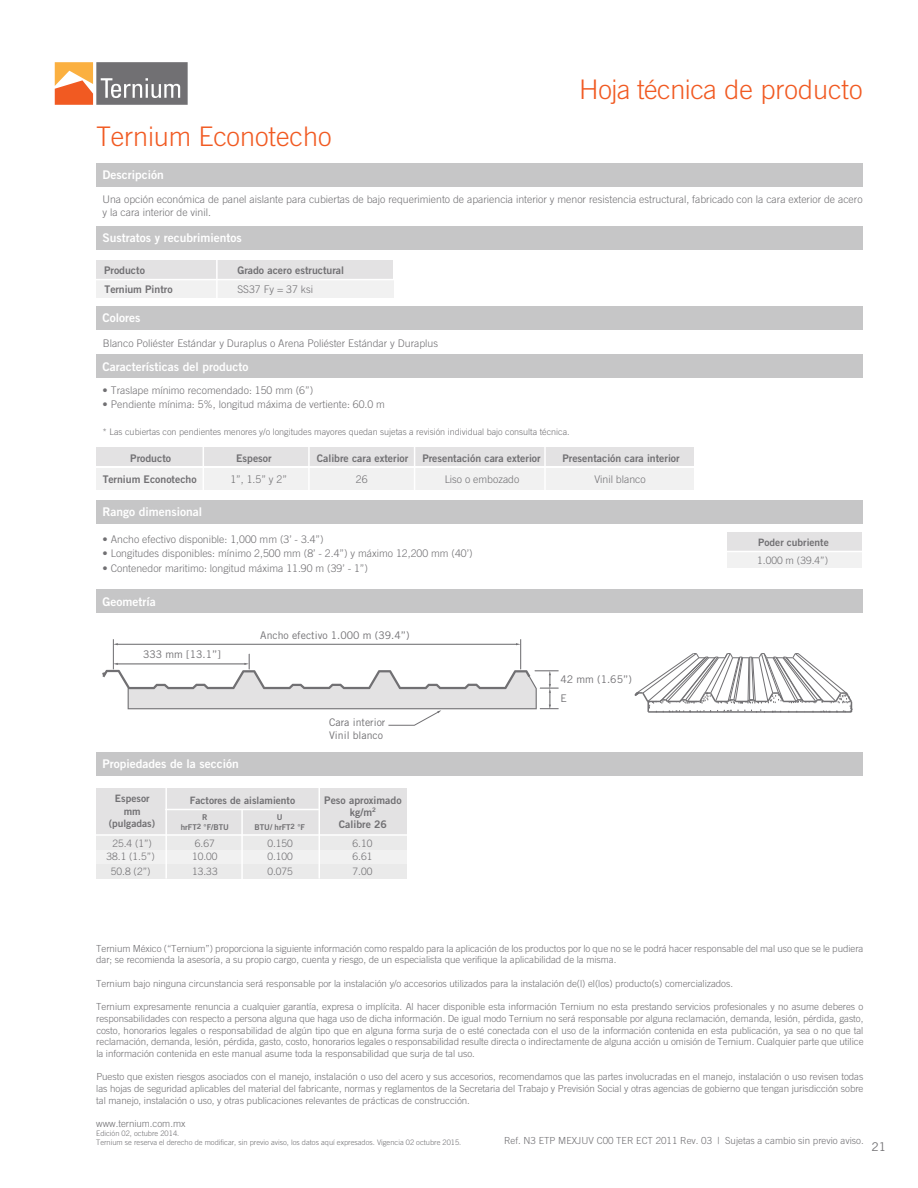
<style>
.page{position:relative;width:918px;height:1188px;background:#fff}
.page>*{position:absolute;margin:0;border:0;box-sizing:border-box;transform-origin:0 0}
.t1{font:300 27px "Trade Gothic";color:#f15a22}
.t2{font:12px "Trade Gothic Bold Two";color:#fff}
.t3{font:12px "Trade Gothic LT Std";color:#717073}
.t4{font:300 10.5px/12.6px "Trade Gothic";color:#717073}
.t5{font:10.5px "Trade Gothic Bold Two";color:#717073}
.t6{font:10.5px/18.8px "Trade Gothic";color:#717073}
.t7{font:300 10.2px/13px "Trade Gothic";color:#717073}
.t8{font:10.2px/12.3px "Trade Gothic Bold Two";color:#717073;text-align:center}
.t9{font:300 9.75px/11.7px "Trade Gothic";letter-spacing:-.005em;color:#717073;text-align:justify}
.t10{font:300 9px "Trade Gothic";color:#717073}
.t11{font:7.95px/9.6px "Trade Gothic Bold Two";color:#717073;text-align:center}
.t12{font:300 7.5px/9px "Trade Gothic";color:#717073}
</style>
<div class="page">
<svg style="left:55px;top:62px;width:133px;height:43px"></svg>
<div style="left:96px;top:850px;width:311px;height:14px;background:#f1f1f1"></div>
<div style="left:727px;top:532px;width:134px;height:19px;background:#e3e2e3"></div>
<div style="left:727px;top:552px;width:135px;height:16px;background:#f1f1f1"></div>
<div style="left:96px;top:163px;width:767px;height:24px;background:#c6c6c7"></div>
<div style="left:96px;top:306px;width:767px;height:24px;background:#c6c6c7"></div>
<div style="left:96px;top:355px;width:767px;height:23px;background:#c6c6c7"></div>
<div style="left:96px;top:260px;width:297px;height:19px;background:#e3e2e3"></div>
<div style="left:96px;top:281px;width:297px;height:17px;background:#f1f1f1"></div>
<div style="left:96px;top:226px;width:767px;height:23px;background:#c6c6c7"></div>
<div style="left:96px;top:500px;width:767px;height:24px;background:#c6c6c7"></div>
<div style="left:96px;top:752px;width:767px;height:23px;background:#c6c6c7"></div>
<div style="left:96px;top:590px;width:767px;height:23px;background:#c6c6c7"></div>
<hr style="left:216px;top:258px;width:2px;height:44px;background:#fff">
<svg style="left:634px;top:653px;width:219px;height:60px"></svg>
<div style="left:96px;top:447px;width:598px;height:19px;background:#e3e2e3"></div>
<div style="left:96px;top:468px;width:598px;height:22px;background:#f1f1f1"></div>
<hr style="left:203px;top:447px;width:1px;height:45px;background:#fff">
<hr style="left:308px;top:447px;width:2px;height:45px;background:#fff">
<hr style="left:414px;top:447px;width:1px;height:45px;background:#fff">
<hr style="left:544px;top:447px;width:2px;height:45px;background:#fff">
<div style="left:96px;top:788px;width:311px;height:46px;background:#e3e2e3"></div>
<div style="left:96px;top:836px;width:311px;height:14px;background:#eaeaea"></div>
<div style="left:96px;top:864px;width:311px;height:15px;background:#eaeaea"></div>
<hr style="left:165px;top:786px;width:2px;height:93px;background:#fff">
<hr style="left:165px;top:809px;width:154px;height:1px;background:#fff">
<hr style="left:319px;top:786px;width:1px;height:93px;background:#fff">
<hr style="left:241px;top:810px;width:2px;height:69px;background:#fff">
<hr style="left:113px;top:639px;width:1px;height:30px;background:#717073">
<hr style="left:520px;top:639px;width:1px;height:30px;background:#717073">
<hr style="left:117px;top:644px;width:400px;height:1px;background:#717073">
<svg style="left:102px;top:654px;width:457px;height:72px"></svg>
<h1 class="t1" style="left:96px;top:120px;width:237px">Ternium Econotecho</h1>
<p class="t2" style="left:102px;top:167px;width:63px">Descripción</p>
<h1 class="t1" style="left:579px;top:73px;width:285px">Hoja técnica de producto</h1>
<p class="t4" style="left:102px;top:193px;width:762px">Una opción económica de panel aislante para cubiertas de bajo requerimiento de apariencia interior y menor resistencia estructural, fabricado con la cara exterior de acero y la cara interior de vinil.</p>
<p class="t2" style="left:102px;top:230px;width:141px">Sustratos y recubrimientos</p>
<p class="t5" style="left:104px;top:264px;width:42px">Producto</p>
<p class="t5" style="left:237px;top:264px;width:108px">Grado acero estructural</p>
<p class="t5" style="left:105px;top:283px;width:69px">Ternium Pintro</p>
<p class="t4" style="left:237px;top:283px;width:77px">SS37 Fy = 37 ksi</p>
<p class="t2" style="left:102px;top:311px;width:39px">Colores</p>
<p class="t2" style="left:102px;top:359px;width:147px">Características del producto</p>
<p class="t4" style="left:103px;top:337px;width:337px">Blanco Poliéster Estándar y Duraplus o Arena Poliéster Estándar y Duraplus</p>
<p class="t4" style="left:103px;top:384px;width:212px">• Traslape mínimo recomendado: 150 mm (6”)</p>
<p class="t4" style="left:103px;top:398px;width:284px">• Pendiente mínima: 5%, longitud máxima de vertiente: 60.0 m</p>
<p class="t10" style="left:103px;top:426px;width:469px">* Las cubiertas con pendientes menores y/o longitudes mayores quedan sujetas a revisión individual bajo consulta técnica.</p>
<p class="t5" style="left:130px;top:452px;width:42px">Producto</p>
<p class="t5" style="left:103px;top:472px;width:96px">Ternium Econotecho</p>
<p class="t2" style="left:102px;top:505px;width:101px">Rango dimensional</p>
<p class="t5" style="left:236px;top:452px;width:37px">Espesor</p>
<p class="t4" style="left:230px;top:472px;width:58px">1”, 1.5” y 2”</p>
<p class="t5" style="left:317px;top:452px;width:93px">Calibre cara exterior</p>
<p class="t4" style="left:356px;top:472px;width:13px">26</p>
<p class="t5" style="left:422px;top:452px;width:120px">Presentación cara exterior</p>
<p class="t5" style="left:562px;top:452px;width:119px">Presentación cara interior</p>
<p class="t4" style="left:445px;top:472px;width:76px">Liso o embozado</p>
<p class="t4" style="left:594px;top:472px;width:53px">Vinil blanco</p>
<p class="t4" style="left:103px;top:532px;width:223px">• Ancho efectivo disponible: 1,000 mm (3’ - 3.4”)</p>
<p class="t4" style="left:103px;top:547px;width:371px">• Longitudes disponibles: mínimo 2,500 mm (8’ - 2.4”) y máximo 12,200 mm (40’)</p>
<p class="t4" style="left:103px;top:562px;width:267px">• Contenedor maritimo: longitud máxima 11.90 m (39’ - 1”)</p>
<p class="t2" style="left:103px;top:594px;width:55px">Geometría</p>
<p class="t6" style="left:143px;top:645px;width:79px">333 mm [13.1”]</p>
<p class="t6" style="left:260px;top:626px;width:151px">Ancho efectivo 1.000 m (39.4”)</p>
<p class="t2" style="left:102px;top:756px;width:138px">Propiedades de la sección</p>
<p class="t6" style="left:329px;top:715px;width:58px;line-height:13.5px">Cara interior<br>Vinil blanco</p>
<p class="t8" style="left:109px;top:792px;width:48px">Espesor mm (pulgadas)</p>
<p class="t8" style="left:190px;top:794px;width:107px">Factores de aislamiento</p>
<p class="t11" style="left:181px;top:813px;width:50px">R<br>hrFT<sup>2</sup> °F/BTU</p>
<p class="t11" style="left:255px;top:813px;width:52px">U<br>BTU/ hrFT<sup>2</sup> °F</p>
<p class="t5" style="left:324px;top:794px;width:79px">Peso aproximado</p>
<p class="t5" style="left:339px;top:818px;width:50px">Calibre 26</p>
<p class="t5" style="left:350px;top:806px;width:27px">kg/m<sup>2</sup></p>
<p class="t7" style="left:107px;top:837px;width:50px;text-align:center">25.4 (1”)<br>38.1 (1.5”)</p>
<p class="t7" style="left:192px;top:837px;width:27px">6.67<br>10.00</p>
<p class="t7" style="left:267px;top:837px;width:27px">0.150<br>0.100</p>
<p class="t7" style="left:353px;top:837px;width:21px">6.10<br>6.61</p>
<p class="t7" style="left:111px;top:865px;width:41px">50.8 (2”)</p>
<p class="t7" style="left:192px;top:865px;width:27px">13.33</p>
<p class="t7" style="left:267px;top:865px;width:27px">0.075</p>
<p class="t7" style="left:353px;top:865px;width:21px">7.00</p>
<p class="t6" style="left:560px;top:670px;width:73px">42 mm (1.65”)<br>E</p>
<p class="t8" style="left:758px;top:536px;width:72px">Poder cubriente</p>
<p class="t7" style="left:757px;top:554px;width:72px">1.000 m (39.4”)</p>
<p class="t9" style="left:96px;top:942px;width:769px">Ternium México (“Ternium”) proporciona la siguiente información como respaldo para la aplicación de los productos por lo que no se le podrá hacer responsable del mal uso que se le pudiera dar; se recomienda la asesoría, a su propio cargo, cuenta y riesgo, de un especialista que verifique la aplicabilidad de la misma.</p>
<p class="t9" style="left:96px;top:977px;width:638px">Ternium bajo ninguna circunstancia será responsable por la instalación y/o accesorios utilizados para la instalación de(l) el(los) producto(s) comercializados.</p>
<p class="t9" style="left:96px;top:1001px;width:769px">Ternium expresamente renuncia a cualquier garantía, expresa o implícita. Al hacer disponible esta información Ternium no esta prestando servicios profesionales y no asume deberes o responsabilidades con respecto a persona alguna que haga uso de dicha información. De igual modo Ternium no será responsable por alguna reclamación, demanda, lesión, pérdida, gasto, costo, honorarios legales o responsabilidad de algún tipo que en alguna forma surja de o esté conectada con el uso de la información contenida en esta publicación, ya sea o no que tal reclamación, demanda, lesión, pérdida, gasto, costo, honorarios legales o responsabilidad resulte directa o indirectamente de alguna acción u omisión de Ternium. Cualquier parte que utilice la información contenida en este manual asume toda la responsabilidad que surja de tal uso.</p>
<p class="t9" style="left:96px;top:1071px;width:769px">Puesto que existen riesgos asociados con el manejo, instalación o uso del acero y sus accesorios, recomendamos que las partes involucradas en el manejo, instalación o uso revisen todas las hojas de seguridad aplicables del material del fabricante, normas y reglamentos de la Secretaria del Trabajo y Previsión Social y otras agencias de gobierno que tengan jurisdicción sobre tal manejo, instalación o uso, y otras publicaciones relevantes de prácticas de construcción.</p>
<p class="t9" style="left:96px;top:1118px;width:91px">www.ternium.com.mx</p>
<p class="t12" style="left:96px;top:1129px;width:367px">Edición 02, octubre 2014.<br>Ternium se reserva el derecho de modificar, sin previo aviso, los datos aquí expresados. Vigencia 02 octubre 2015.</p>
<p class="t9" style="left:504px;top:1135px;width:361px">Ref. N3 ETP MEXJUV C00 TER ECT 2011 Rev. 03 | Sujetas a cambio sin previo aviso.</p>
<p class="t3" style="left:872px;top:1140px;width:16px">21</p>
</div>
